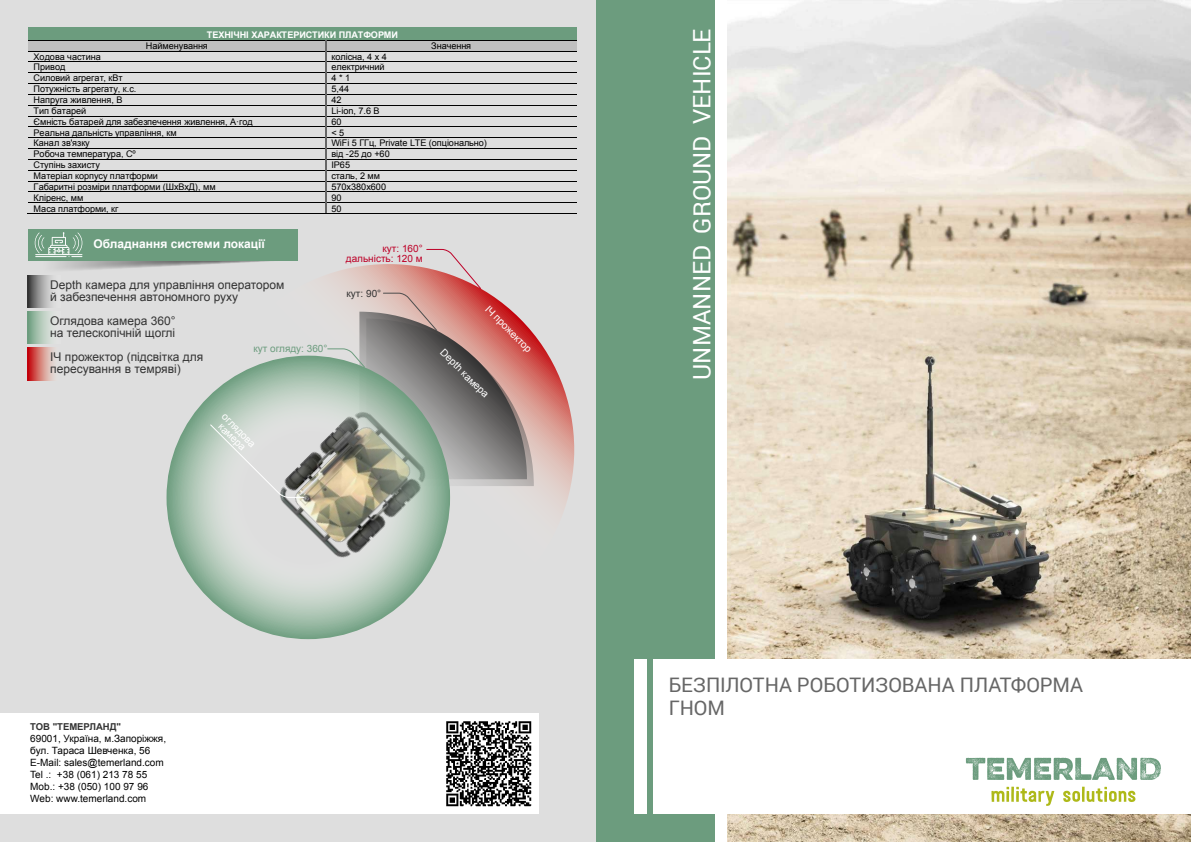
<style>
.page{position:relative;width:1191px;height:842px;background:#fff}
.page>*{position:absolute;margin:0;border:0;box-sizing:border-box;transform-origin:0 0}
.t1{font:24px "Roboto";color:#fff}
.t2{font:20px/23px "Roboto";letter-spacing:-.005em;color:#666}
.t3{font:12px/12px "Arial";color:#333}
.t4{font:700 12px "Arial";color:#fff}
.t5{font:10.1px/9.5px "Arial";color:#fff;text-align:center}
.t6{font:10px/12px "Arial";color:#000}
.t7{font:10px/10px "Arial";color:#bd0027;text-align:right}
.t8{font:10px "Arial";color:#6c9c7e}
.t9{font:10px "Arial";color:#333}
.t10{font:700 9.5px "Arial";color:#333}
.t11{font:9.1px "Arial";letter-spacing:-.005em;color:#000}
.t12{font:700 9.1px "Arial";letter-spacing:-.01em;color:#fff}
</style>
<div class="page">
<img style="left:727px;top:0;width:464px;height:842px">
<div style="left:595px;top:0;width:120px;height:842px;background:#6c9c7e"></div>
<div style="left:0;top:0;width:595px;height:842px;background:#dedede"></div>
<div style="left:653px;top:659px;width:538px;height:155px;background:#fff"></div>
<div style="left:634px;top:659px;width:12px;height:155px;background:#fff"></div>
<div style="left:0;top:714px;width:538px;height:100px;background:#fff"></div>
<img style="left:446px;top:721px;width:86px;height:86px">
<svg style="left:966px;top:758px;width:195px;height:22px"></svg>
<svg style="left:991px;top:787px;width:144px;height:19px"></svg>
<svg style="left:187px;top:334px;width:388px;height:306px"></svg>
<svg style="left:327px;top:248px;width:207px;height:238px"></svg>
<img style="left:407px;top:395px;width:36px;height:178px">
<svg style="left:166px;top:356px;width:284px;height:283px"></svg>
<svg style="left:209px;top:423px;width:96px;height:75px"></svg>
<svg style="left:28px;top:312px;width:22px;height:32px"></svg>
<svg style="left:28px;top:348px;width:26px;height:32px"></svg>
<svg style="left:28px;top:275px;width:23px;height:32px"></svg>
<div style="left:28px;top:229px;width:269px;height:31px;background:#6c9c7e"></div>
<svg style="left:28px;top:232px;width:268px;height:38px"></svg>
<div style="left:28px;top:28px;width:548px;height:12px;background:#6c9c7e"></div>
<div style="left:28px;top:40px;width:298px;height:11px;background:#bfbfbf"></div>
<div style="left:326px;top:40px;width:250px;height:11px;background:#bfbfbf"></div>
<hr style="left:28px;top:40px;width:297px;height:1px;background:#000">
<hr style="left:325px;top:40px;width:251px;height:1px;background:#000">
<hr style="left:28px;top:51px;width:297px;height:1px;background:#000">
<hr style="left:326px;top:51px;width:250px;height:1px;background:#000">
<hr style="left:28px;top:62px;width:297px;height:1px;background:#000">
<hr style="left:326px;top:62px;width:250px;height:1px;background:#000">
<hr style="left:28px;top:72px;width:297px;height:1px;background:#000">
<hr style="left:326px;top:72px;width:250px;height:1px;background:#000">
<hr style="left:28px;top:83px;width:297px;height:1px;background:#000">
<hr style="left:326px;top:83px;width:250px;height:1px;background:#000">
<hr style="left:28px;top:94px;width:297px;height:1px;background:#000">
<hr style="left:326px;top:94px;width:250px;height:1px;background:#000">
<hr style="left:28px;top:105px;width:297px;height:1px;background:#000">
<hr style="left:326px;top:105px;width:250px;height:1px;background:#000">
<hr style="left:28px;top:116px;width:297px;height:1px;background:#000">
<hr style="left:326px;top:116px;width:250px;height:1px;background:#000">
<hr style="left:28px;top:127px;width:297px;height:1px;background:#000">
<hr style="left:326px;top:127px;width:250px;height:1px;background:#000">
<hr style="left:28px;top:137px;width:297px;height:1px;background:#000">
<hr style="left:326px;top:137px;width:250px;height:1px;background:#000">
<hr style="left:28px;top:148px;width:297px;height:1px;background:#000">
<hr style="left:326px;top:148px;width:250px;height:1px;background:#000">
<hr style="left:28px;top:159px;width:297px;height:1px;background:#000">
<hr style="left:326px;top:159px;width:250px;height:1px;background:#000">
<hr style="left:28px;top:170px;width:297px;height:1px;background:#000">
<hr style="left:326px;top:170px;width:250px;height:1px;background:#000">
<hr style="left:28px;top:181px;width:297px;height:1px;background:#000">
<hr style="left:326px;top:181px;width:250px;height:1px;background:#000">
<hr style="left:28px;top:192px;width:297px;height:1px;background:#000">
<hr style="left:326px;top:192px;width:250px;height:1px;background:#000">
<hr style="left:28px;top:203px;width:297px;height:1px;background:#000">
<hr style="left:326px;top:203px;width:250px;height:1px;background:#000">
<hr style="left:28px;top:214px;width:297px;height:1px;background:#000">
<svg style="left:325px;top:40px;width:1px;height:174px"></svg>
<hr style="left:325px;top:214px;width:251px;height:1px;background:#000">
<p class="t12" style="left:207px;top:29px;width:193px">ТЕХНІЧНІ ХАРАКТЕРИСТИКИ ПЛАТФОРМИ</p>
<p class="t11" style="left:146px;top:40px;width:63px">Найменування</p>
<p class="t11" style="left:431px;top:40px;width:41px">Значення</p>
<p class="t11" style="left:34px;top:51px;width:69px">Ходова частина</p>
<p class="t11" style="left:331px;top:51px;width:57px">колісна, 4 х 4</p>
<p class="t11" style="left:34px;top:61px;width:33px">Привод</p>
<p class="t11" style="left:331px;top:61px;width:55px">електричний</p>
<p class="t11" style="left:34px;top:72px;width:91px">Силовий агрегат, кВт</p>
<p class="t11" style="left:331px;top:72px;width:20px">4*1</p>
<p class="t11" style="left:34px;top:83px;width:104px">Потужність агрегату, к.с.</p>
<p class="t11" style="left:331px;top:83px;width:19px">5,44</p>
<p class="t11" style="left:34px;top:94px;width:90px">Напруга живлення, В</p>
<p class="t11" style="left:331px;top:94px;width:12px">42</p>
<p class="t11" style="left:34px;top:105px;width:54px">Тип батарей</p>
<p class="t11" style="left:331px;top:105px;width:50px">Li-ion, 7.6 В</p>
<p class="t11" style="left:34px;top:116px;width:221px">Ємність батарей для забезпечення живлення, А·год</p>
<p class="t11" style="left:331px;top:116px;width:12px">60</p>
<p class="t11" style="left:34px;top:126px;width:145px">Реальна дальність управління, км</p>
<p class="t11" style="left:331px;top:126px;width:14px">&lt; 5</p>
<p class="t11" style="left:34px;top:137px;width:58px">Канал зв'язку</p>
<p class="t11" style="left:331px;top:137px;width:157px">WiFi 5 ГГц, Private LTE (опціонально)</p>
<p class="t11" style="left:34px;top:148px;width:104px">Робоча температура, Сº</p>
<p class="t11" style="left:331px;top:148px;width:60px">від -25 до +60</p>
<p class="t11" style="left:34px;top:159px;width:68px">Ступінь захисту</p>
<p class="t11" style="left:331px;top:159px;width:20px">IP65</p>
<p class="t11" style="left:34px;top:170px;width:126px">Матеріал корпусу платформи</p>
<p class="t11" style="left:331px;top:170px;width:50px">сталь, 2 мм</p>
<p class="t11" style="left:34px;top:181px;width:183px">Габаритні розміри платформи (ШхВхД), мм</p>
<p class="t11" style="left:331px;top:181px;width:56px">570х380х600</p>
<p class="t11" style="left:34px;top:191px;width:51px">Кліренс, мм</p>
<p class="t11" style="left:331px;top:191px;width:12px">90</p>
<p class="t11" style="left:34px;top:202px;width:86px">Маса платформи, кг</p>
<p class="t11" style="left:331px;top:202px;width:12px">50</p>
<h3 class="t4" style="left:94px;top:236px;width:173px">Обладнання системи локації</h3>
<h3 class="t3" style="left:50px;top:279px;width:236px">Depth камера для управління оператором й забезпечення автономного руху</h3>
<h3 class="t3" style="left:50px;top:315px;width:127px">Оглядова камера 360° на телескопічній щоглі</h3>
<h3 class="t3" style="left:50px;top:351px;width:155px">ІЧ прожектор (підсвітка для пересування в темряві)</h3>
<p class="t8" style="left:253px;top:342px;width:76px">кут огляду: 360°</p>
<p class="t5" style="left:227px;top:412px;width:44px;rotate:45deg">оглядова камера</p>
<p class="t7" style="left:346px;top:244px;width:78px">кут: 160° дальність: 120 м</p>
<p class="t9" style="left:346px;top:287px;width:36px">кут: 90°</p>
<p class="t5" style="left:490px;top:304px;width:63px;rotate:45deg">ІЧ прожектор</p>
<p class="t5" style="left:445px;top:347px;width:65px;rotate:45deg">Depth камера</p>
<p class="t10" style="left:30px;top:721px;width:92px">ТОВ "ТЕМЕРЛАНД"</p>
<p class="t6" style="left:30px;top:733px;width:137px">69001, Україна, м.Запоріжжя, бул. Тараса Шевченка, 56<br>E-Mail: sales@temerland.com<br>Tel .: +38 (061) 213 78 55<br>Mob.: +38 (050) 100 97 96<br>Web: www.temerland.com</p>
<h1 class="t1" style="left:685px;top:380px;width:353px;rotate:-90deg">UNMANNED GROUND VEHICLE</h1>
<h2 class="t2" style="left:668px;top:673px;width:416px">БЕЗПІЛОТНА РОБОТИЗОВАНА ПЛАТФОРМА<br>ГНОМ</h2>
</div>
